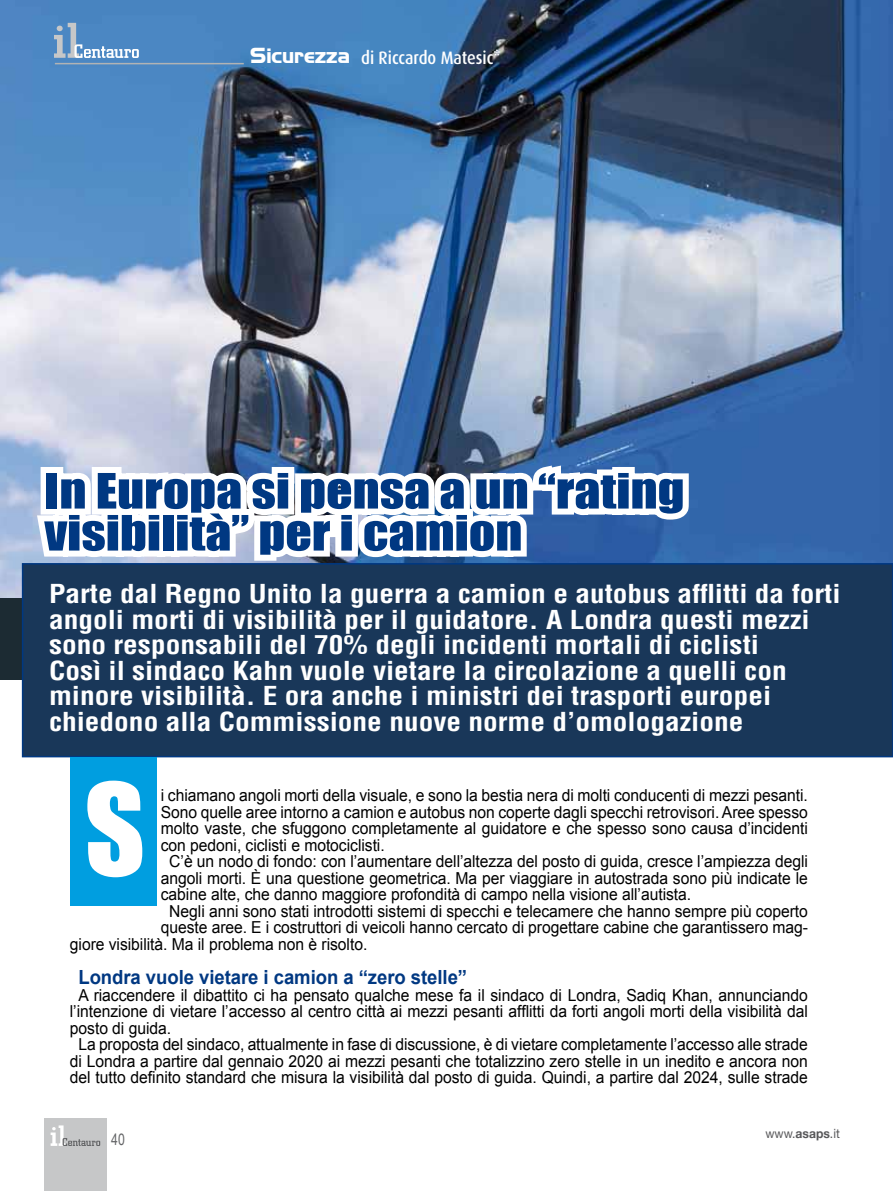
<style>
.page{position:relative;width:893px;height:1191px;background:#fff}
.page>*{position:absolute;margin:0;border:0;box-sizing:border-box;transform-origin:0 0}
.t1{font:45px/42px "Impact";color:#003882;scale:1.15 1}
.t2{font:700 condensed 25.5px/25.5px "Helvetica LT Std";color:#fff;scale:1.15 1}
.t3{font:700 19.5px "Arial";letter-spacing:-.005em;color:#003882;scale:.95 1}
.t4{font:500 18px "Dax";color:#fff;scale:.9 1}
.t5{font:16.5px "Arial";letter-spacing:-.005em;color:#000;scale:.95 1}
.t6{font:15.75px "Arial Narrow";color:#646567;scale:.95 1}
.t7{font:12.75px "Helvetica Neue";color:#58585a;scale:.95 1}
.s1{font-family:"Highland Gothic FLF";font-weight:700;font-size:19.5px}
.s2{font-weight:700}
</style>
<div class="page">
<img style="left:0;top:0;width:893px;height:597px">
<svg style="left:30px;top:501px;width:503px;height:62px;background:#94aaca"></svg>
<svg style="left:44px;top:542px;width:639px;height:13px"></svg>
<svg style="left:35px;top:458px;width:664px;height:84px"></svg>
<div style="left:23px;top:564px;width:870px;height:192px;background:#193759"></div>
<div style="left:22px;top:563px;width:871px;height:194px;border:2px solid #003882"></div>
<div style="left:45px;top:1118px;width:62px;height:73px;background:#c6c7c8"></div>
<svg style="left:51px;top:1125px;width:49px;height:21px"></svg>
<svg style="left:54px;top:23px;width:85px;height:35px;background:#709dca"></svg>
<hr style="left:55px;top:63px;width:189px;height:1px;background:#b1b3b4">
<div style="left:70px;top:756px;width:87px;height:149px;background:#009ee0"></div>
<svg style="left:87px;top:780px;width:55px;height:97px"></svg>
<p class="t4" style="left:250px;top:48px;width:280px"><span class="s1">Sicurezza</span> di Riccardo Matesic*</p>
<h1 class="t1" style="left:44px;top:469px;width:558px">In Europa si pensa a un “rating visibilità” per i camion</h1>
<p class="t2" style="left:49px;top:581px;width:690px">Parte dal Regno Unito la guerra a camion e autobus afflitti da forti angoli morti di visibilità per il guidatore. A Londra questi mezzi sono responsabili del 70% degli incidenti mortali di ciclisti<br>Così il sindaco Kahn vuole vietare la circolazione a quelli con minore visibilità. E ora anche i ministri dei trasporti europei chiedono alla Commissione nuove norme d’omologazione</p>
<p class="t5" style="left:161px;top:784px;width:683px">i chiamano angoli morti della visuale, e sono la bestia nera di molti conducenti di mezzi pesanti.</p>
<p class="t5" style="left:161px;top:801px;width:683px">Sono quelle aree intorno a camion e autobus non coperte dagli specchi retrovisori. Aree spesso</p>
<p class="t5" style="left:161px;top:817px;width:683px">molto vaste, che sfuggono completamente al guidatore e che spesso sono causa d’incidenti</p>
<p class="t5" style="left:161px;top:834px;width:237px">con pedoni, ciclisti e motociclisti.</p>
<p class="t5" style="left:169px;top:850px;width:674px">C’è un nodo di fondo: con l’aumentare dell’altezza del posto di guida, cresce l’ampiezza degli</p>
<p class="t5" style="left:161px;top:867px;width:683px">angoli morti. È una questione geometrica. Ma per viaggiare in autostrada sono più indicate le</p>
<p class="t5" style="left:161px;top:883px;width:560px">cabine alte, che danno maggiore profondità di campo nella visione all’autista.</p>
<p class="t5" style="left:169px;top:900px;width:674px">Negli anni sono stati introdotti sistemi di specchi e telecamere che hanno sempre più coperto</p>
<p class="t5" style="left:161px;top:916px;width:683px">queste aree. E i costruttori di veicoli hanno cercato di progettare cabine che garantissero mag-</p>
<p class="t5" style="left:70px;top:933px;width:315px">giore visibilità. Ma il problema non è risolto.</p>
<p class="t3" style="left:78px;top:964px;width:411px">Londra vuole vietare i camion a “zero stelle”</p>
<p class="t5" style="left:78px;top:984px;width:769px">A riaccendere il dibattito ci ha pensato qualche mese fa il sindaco di Londra, Sadiq Khan, annunciando</p>
<p class="t5" style="left:70px;top:1000px;width:778px">l’intenzione di vietare l’accesso al centro città ai mezzi pesanti afflitti da forti angoli morti della visibilità dal</p>
<p class="t5" style="left:70px;top:1017px;width:108px">posto di guida.</p>
<p class="t5" style="left:78px;top:1033px;width:769px">La proposta del sindaco, attualmente in fase di discussione, è di vietare completamente l’accesso alle strade</p>
<p class="t5" style="left:70px;top:1050px;width:778px">di Londra a partire dal gennaio 2020 ai mezzi pesanti che totalizzino zero stelle in un inedito e ancora non</p>
<p class="t5" style="left:70px;top:1066px;width:778px">del tutto definito standard che misura la visibilità dal posto di guida. Quindi, a partire dal 2024, sulle strade</p>
<p class="t6" style="left:111px;top:1127px;width:16px">40</p>
<p class="t7" style="left:765px;top:1126px;width:80px">www.<span class="s2">asaps</span>.it</p>
</div>
